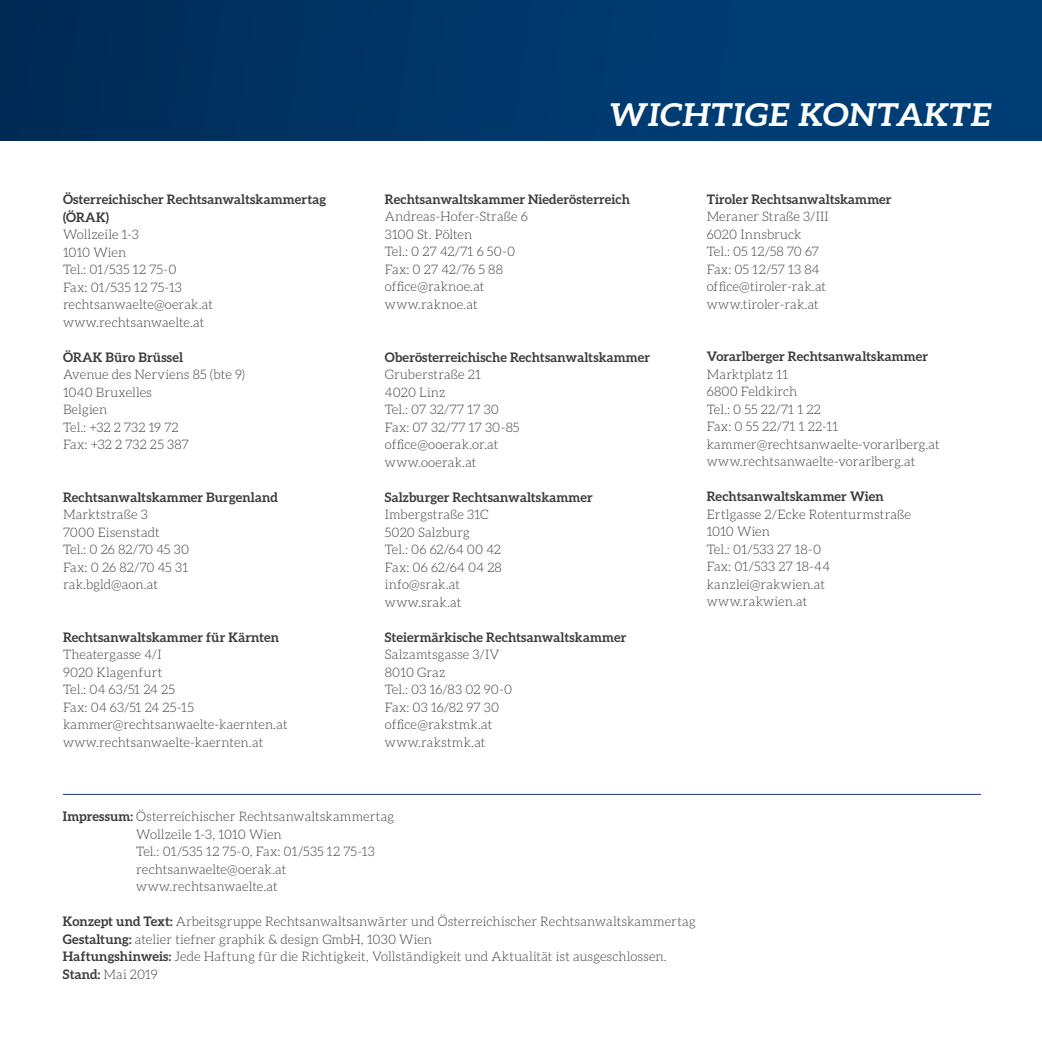
<style>
.page{position:relative;width:1042px;height:1042px;background:#fff}
.page>*{position:absolute;margin:0;border:0;box-sizing:border-box;transform-origin:0 0}
.t1{font:italic 700 31.5px "Aleo";letter-spacing:-.035em;color:#fff;scale:1.07 1}
.t2{font:300 13.12px/17.5px "Aleo";letter-spacing:.005em;color:#3b3b3a}
.t3{font:700 13.12px/17.5px "Aleo";letter-spacing:.01em;color:#3b3b3a}
.s1{font-weight:700}
</style>
<div class="page">
<div style="left:0;top:0;width:1042px;height:141px;background:linear-gradient(to right,#002c57,#00417b)"></div>
<hr style="left:63px;top:794px;width:918px;height:1px;background:#253483">
<p class="t3" style="left:63px;top:190px;width:265px">Österreichischer Rechtsanwaltskammertag (ÖRAK)</p>
<p class="t2" style="left:63px;top:226px;width:152px">Wollzeile 1-3<br>1010 Wien<br>Tel.: 01/535 12 75-0<br>Fax: 01/535 12 75-13 rechtsanwaelte@oerak.at www.rechtsanwaelte.at</p>
<p class="t3" style="left:63px;top:348px;width:122px">ÖRAK Büro Brüssel</p>
<p class="t2" style="left:63px;top:366px;width:184px">Avenue des Nerviens 85 (bte 9)<br>1040 Bruxelles<br>Belgien<br>Tel.: +32 2 732 19 72<br>Fax: +32 2 732 25 387</p>
<p class="t3" style="left:63px;top:488px;width:217px">Rechtsanwaltskammer Burgenland</p>
<p class="t2" style="left:63px;top:506px;width:128px">Marktstraße 3<br>7000 Eisenstadt<br>Tel.: 0 26 82/70 45 30<br>Fax: 0 26 82/70 45 31 rak.bgld@aon.at</p>
<p class="t3" style="left:63px;top:628px;width:218px">Rechtsanwaltskammer für Kärnten</p>
<p class="t2" style="left:63px;top:646px;width:226px">Theatergasse 4/I<br>9020 Klagenfurt<br>Tel.: 04 63/51 24 25<br>Fax: 04 63/51 24 25-15 kammer@rechtsanwaelte-kaernten.at www.rechtsanwaelte-kaernten.at</p>
<h1 class="t1" style="left:610px;top:96px;width:359px">WICHTIGE KONTAKTE</h1>
<p class="t3" style="left:385px;top:190px;width:247px">Rechtsanwaltskammer Niederösterreich</p>
<p class="t2" style="left:385px;top:208px;width:144px">Andreas-Hofer-Straße 6<br>3100 St. Pölten<br>Tel.: 0 27 42/71 6 50-0<br>Fax: 0 27 42/76 5 88 office@raknoe.at www.raknoe.at</p>
<p class="t3" style="left:385px;top:348px;width:267px">Oberösterreichische Rechtsanwaltskammer</p>
<p class="t2" style="left:385px;top:366px;width:136px">Gruberstraße 21<br>4020 Linz<br>Tel.: 07 32/77 17 30<br>Fax: 07 32/77 17 30-85 office@ooerak.or.at www.ooerak.at</p>
<p class="t3" style="left:385px;top:488px;width:209px">Salzburger Rechtsanwaltskammer</p>
<p class="t2" style="left:385px;top:505px;width:118px">Imbergstraße 31C<br>5020 Salzburg<br>Tel.: 06 62/64 00 42<br>Fax: 06 62/64 04 28 info@srak.at www.srak.at</p>
<p class="t3" style="left:385px;top:628px;width:243px">Steiermärkische Rechtsanwaltskammer</p>
<p class="t2" style="left:385px;top:645px;width:129px">Salzamtsgasse 3/IV<br>8010 Graz<br>Tel.: 03 16/83 02 90- 0<br>Fax: 03 16/82 97 30 office@rakstmk.at www.rakstmk.at</p>
<p class="t3" style="left:707px;top:190px;width:186px">Tiroler Rechtsanwaltskammer</p>
<p class="t2" style="left:707px;top:208px;width:123px">Meraner Straße 3/III<br>6020 Innsbruck<br>Tel.: 05 12/58 70 67<br>Fax: 05 12/57 13 84 office@tiroler-rak.at www.tiroler-rak.at</p>
<p class="t3" style="left:707px;top:348px;width:223px">Vorarlberger Rechtsanwaltskammer</p>
<p class="t2" style="left:707px;top:365px;width:235px">Marktplatz 11<br>6800 Feldkirch<br>Tel.: 0 55 22/71 1 22<br>Fax: 0 55 22/71 1 22-11 kammer@rechtsanwaelte-vorarlberg.at www.rechtsanwaelte-vorarlberg.at</p>
<p class="t3" style="left:707px;top:488px;width:179px">Rechtsanwaltskammer Wien</p>
<p class="t2" style="left:707px;top:505px;width:206px">Ertlgasse 2/Ecke Rotenturmstraße<br>1010 Wien<br>Tel.: 01/533 27 18-0<br>Fax: 01/533 27 18-44 kanzlei@rakwien.at www.rakwien.at</p>
<p class="t2" style="left:136px;top:808px;width:260px;text-indent:-73px"><span class="s1">Impressum:</span> Österreichischer Rechtsanwaltskammertag Wollzeile 1-3, 1010 Wien<br>Tel.: 01/535 12 75-0, Fax: 01/535 12 75-13 rechtsanwaelte@oerak.at www.rechtsanwaelte.at</p>
<p class="t2" style="left:63px;top:913px;width:634px"><span class="s1">Konzept und Text:</span> Arbeitsgruppe Rechtsanwaltsanwärter und Österreichischer Rechtsanwaltskammertag <span class="s1">Gestaltung:</span> atelier tiefner graphik &amp; design GmbH, 1030 Wien<br><span class="s1">Haftungshinweis:</span> Jede Haftung für die Richtigkeit, Vollständigkeit und Aktualität ist ausgeschlossen.<br><span class="s1">Stand:</span> Mai 2019</p>
</div>
